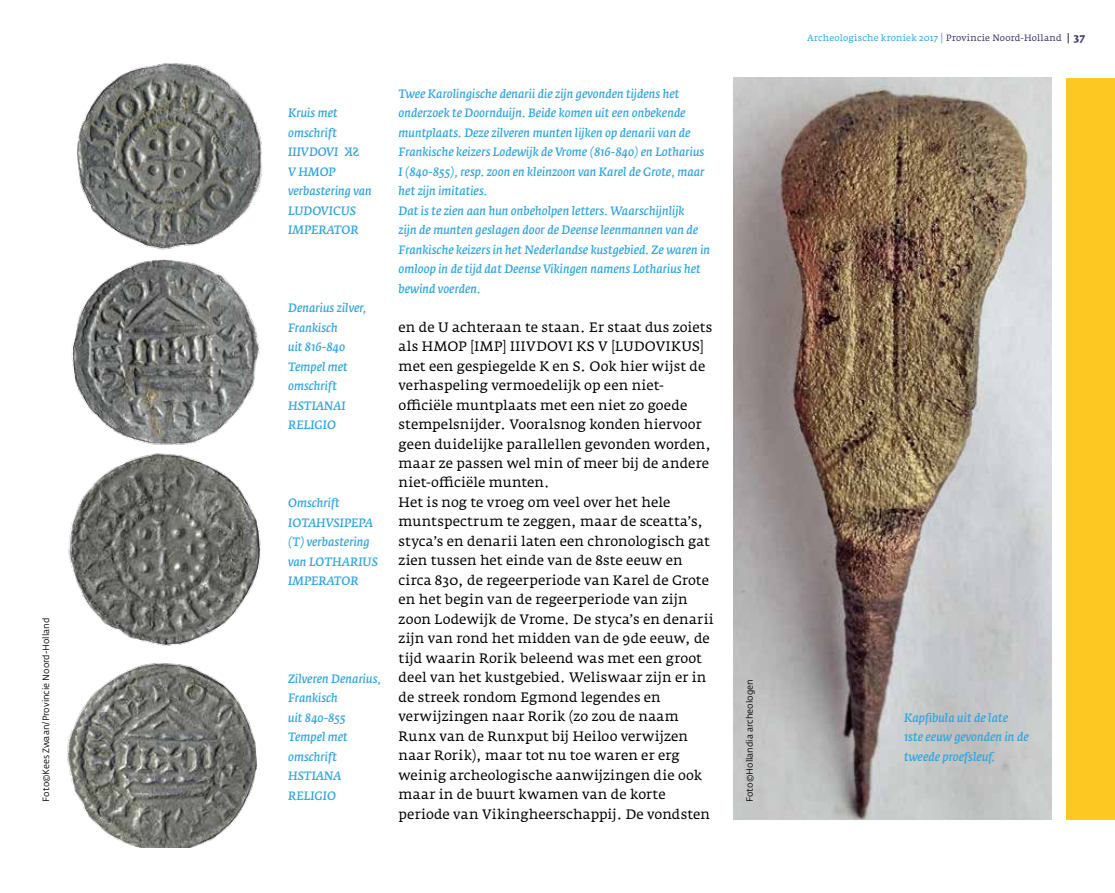
<style>
.page{position:relative;width:1115px;height:893px;background:#fff}
.page>*{position:absolute;margin:0;border:0;box-sizing:border-box;transform-origin:0 0}
.t1{font:13.5px/19.5px "Fedra Serif A Std";letter-spacing:.01em;color:#000}
.t2{font:italic 600 12px/19.5px "Fedra Serif A Std";color:#32a4df}
.t3{font:9px "Fedra Sans Std";color:#000}
.t4{font:9px "Fedra Serif A Std";letter-spacing:.02em;color:#32a4df}
.s1{font-size:10.5px}
.s2{color:#3a366b}
.s3{font-weight:700;font-size:10.5px;color:#3a366b}
</style>
<div class="page">
<img style="left:68px;top:453px;width:193px;height:193px">
<img style="left:72px;top:259px;width:188px;height:186px">
<img style="left:77px;top:63px;width:185px;height:187px">
<img style="left:67px;top:663px;width:191px;height:184px">
<div style="left:1066px;top:78px;width:48px;height:741px;background:#fec823"></div>
<img style="left:733px;top:78px;width:318px;height:741px">
<p class="t3" style="left:40px;top:802px;width:185px;rotate:-90deg">Foto©Kees Zwaan/Provincie Noord-Holland</p>
<p class="t2" style="left:288px;top:103px;width:85px">Kruis met omschrift<br>IIIVDOVI<br>V HMOP verbastering van<br>LUDOVICUS<br>IMPERATOR</p>
<p class="t2" style="left:288px;top:298px;width:80px">Denarius zilver,<br>Frankisch<br>uit 816-840<br>Tempel met omschrift<br>HSTIANAI<br>RELIGIO</p>
<p class="t2" style="left:288px;top:493px;width:91px">Omschrift<br>IOTAHVSIPEPA (T) verbastering van LOTHARIUS<br>IMPERATOR</p>
<p class="t2" style="left:288px;top:669px;width:94px">Zilveren Denarius,<br>Frankisch<br>uit 840-855<br>Tempel met omschrift<br>HSTIANA</p>
<p class="t2" style="left:288px;top:786px;width:49px">RELIGIO</p>
<p class="t2" style="left:398px;top:84px;width:313px">Twee Karolingische denarii die zijn gevonden tijdens het onderzoek te Doornduijn. Beide komen uit een onbekende muntplaats. Deze zilveren munten lijken op denarii van de Frankische keizers Lodewijk de Vrome (816-840) en Lotharius I (840-855), resp. zoon en kleinzoon van Karel de Grote, maar het zijn imitaties.<br>Dat is te zien aan hun onbeholpen letters. Waarschijnlijk<br>zijn de munten geslagen door de Deense leenmannen van de Frankische keizers in het Nederlandse kustgebied. Ze waren in omloop in de tijd dat Deense Vikingen namens Lotharius het bewind voerden.</p>
<p class="t1" style="left:398px;top:317px;width:317px">en de U achteraan te staan. Er staat dus zoiets als HMOP [IMP] IIIVDOVI KS V [LUDOVIKUS] met een gespiegelde K en S. Ook hier wijst de verhaspeling vermoedelijk op een niet&shy;officiële muntplaats met een niet zo goede stempelsnijder. Vooralsnog konden hiervoor geen duidelijke parallellen gevonden worden, maar ze passen wel min of meer bij de andere niet-officiële munten.<br>Het is nog te vroeg om veel over het hele muntspectrum te zeggen, maar de sceatta’s, styca’s en denarii laten een chronologisch gat zien tussen het einde van de 8ste eeuw en circa 830, de regeerperiode van Karel de Grote en het begin van de regeerperiode van zijn zoon Lodewijk de Vrome. De styca’s en denarii zijn van rond het midden van de 9de eeuw, de tijd waarin Rorik beleend was met een groot deel van het kustgebied. Weliswaar zijn er in de streek rondom Egmond legendes en verwijzingen naar Rorik (zo zou de naam Runx van de Runxput bij Heiloo verwijzen naar Rorik), maar tot nu toe waren er erg weinig archeologische aanwijzingen die ook maar in de buurt kwamen van de korte periode van Vikingheerschappij. De vondsten</p>
<p class="t3" style="left:744px;top:802px;width:124px;rotate:-90deg">Foto©Hollandia archeologen</p>
<p class="t4" style="left:806px;top:33px;width:280px">Archeologische kroniek 2017 <span class="s1">|</span> <span class="s2">Provincie Noord-Holland</span> <span class="s3">| 37</span></p>
<p class="t2" style="left:903px;top:708px;width:126px">Kapfibula uit de late<br>1ste eeuw gevonden in de tweede proefsleuf.</p>
</div>
